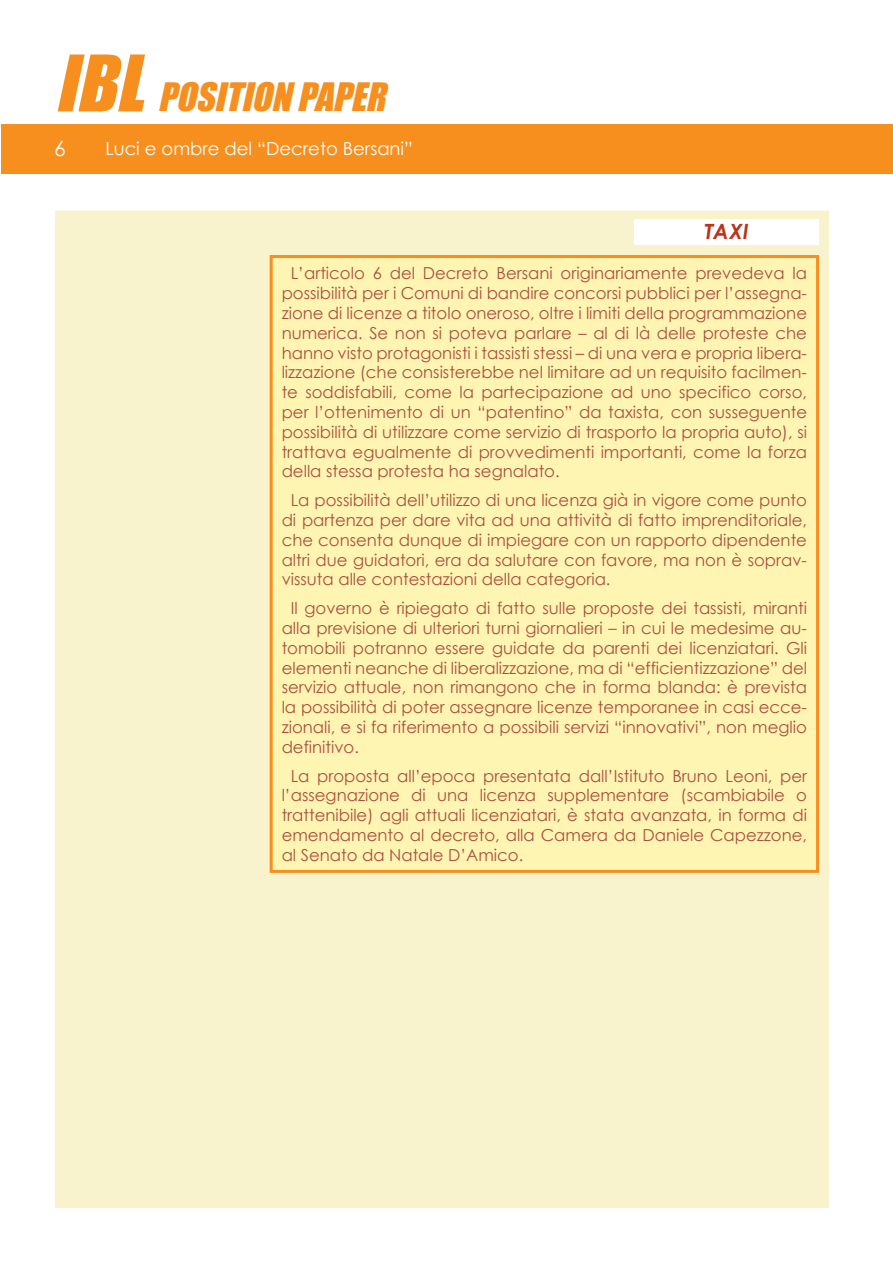
<style>
.page{position:relative;width:893px;height:1263px;background:#fff}
.page>*{position:absolute;margin:0;border:0;box-sizing:border-box;transform-origin:0 0}
.t1{font:italic 36px "Impact";color:#f78f1e}
.t2{font:italic 700 21px "Century Gothic";color:#bf311a}
.t3{font:18px "Century Gothic";color:#fff}
.t4{font:16.5px/19.8px "Century Gothic";color:#ab4e3d;text-align:justify}
.s1{font-size:72px}
</style>
<div class="page">
<div style="left:2px;top:124px;width:891px;height:49px;background:#f78f1e"></div>
<div style="left:54px;top:210px;width:776px;height:998px;background:#f8f3cc"></div>
<div style="left:271px;top:256px;width:547px;height:615px;background:#fff5b3"></div>
<div style="left:270px;top:255px;width:549px;height:618px;border:3px solid #f78f1e"></div>
<div style="left:634px;top:219px;width:185px;height:25px;background:#fff"></div>
<h1 class="t1" style="left:55px;top:75px;width:341px"><span class="s1">IBL</span> POSITION PAPER</h1>
<p class="t3" style="left:105px;top:137px;width:309px">Luci e ombre del “Decreto Bersani”</p>
<p class="t2" style="left:704px;top:218px;width:46px">TAXI</p>
<p class="t4" style="left:282px;top:263px;width:527px;text-indent:9px">L’articolo 6 del Decreto Bersani originariamente prevedeva la possibilità per i Comuni di bandire concorsi pubblici per l’assegna&shy;zione di licenze a titolo oneroso, oltre i limiti della programmazione numerica. Se non si poteva parlare – al di là delle proteste che hanno visto protagonisti i tassisti stessi – di una vera e propria libera&shy;lizzazione (che consisterebbe nel limitare ad un requisito facilmen&shy;te soddisfabili, come la partecipazione ad uno specifico corso, per l’ottenimento di un “patentino” da taxista, con susseguente possibilità di utilizzare come servizio di trasporto la propria auto), si trattava egualmente di provvedimenti importanti, come la forza della stessa protesta ha segnalato.</p>
<p class="t4" style="left:282px;top:490px;width:527px;text-indent:9px">La possibilità dell’utilizzo di una licenza già in vigore come punto di partenza per dare vita ad una attività di fatto imprenditoriale, che consenta dunque di impiegare con un rapporto dipendente altri due guidatori, era da salutare con favore, ma non è soprav&shy;vissuta alle contestazioni della categoria.</p>
<p class="t4" style="left:282px;top:598px;width:527px;text-indent:9px">Il governo è ripiegato di fatto sulle proposte dei tassisti, miranti alla previsione di ulteriori turni giornalieri – in cui le medesime au&shy;tomobili potranno essere guidate da parenti dei licenziatari. Gli elementi neanche di liberalizzazione, ma di “efficientizzazione” del servizio attuale, non rimangono che in forma blanda: è prevista la possibilità di poter assegnare licenze temporanee in casi ecce&shy;zionali, e si fa riferimento a possibili servizi “innovativi”, non meglio definitivo.</p>
<p class="t4" style="left:282px;top:765px;width:527px;text-indent:9px">La proposta all’epoca presentata dall’Istituto Bruno Leoni, per l’assegnazione di una licenza supplementare (scambiabile o trattenibile) agli attuali licenziatari, è stata avanzata, in forma di emendamento al decreto, alla Camera da Daniele Capezzone, al Senato da Natale D’Amico.</p>
</div>
